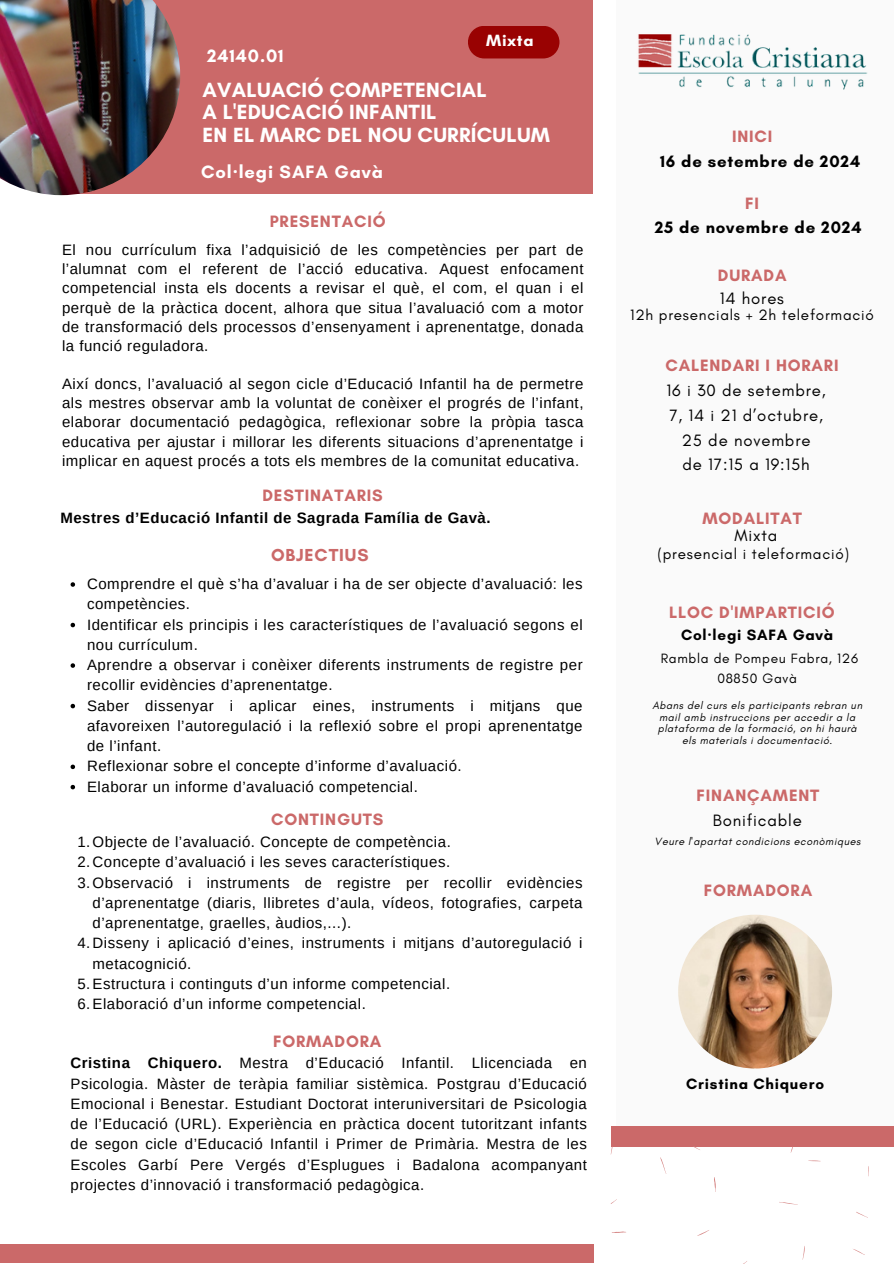
<style>
.page{position:relative;width:894px;height:1264px;background:#fff}
.page>*{position:absolute;margin:0;border:0;box-sizing:border-box;transform-origin:0 0}
.t1{font:700 21px/22.5px "Glacial Indifference";letter-spacing:.01em;color:#fff}
.t2{font:700 18.3px "Glacial Indifference";letter-spacing:.05em;color:#fff}
.t3{font:700 17.7px "Glacial Indifference";letter-spacing:.05em;color:#cb6969}
.t4{font:700 16.8px "Glacial Indifference";letter-spacing:.05em;color:#cb6969}
.t5{font:16.8px/24.8px "Glacial Indifference";letter-spacing:.05em;color:#000;text-align:center}
.t6{font:700 16.8px "Glacial Indifference";letter-spacing:.05em;color:#000}
.t7{font:700 16.5px "Glacial Indifference";letter-spacing:.05em;color:#fff}
.t8{font:15.3px "Glacial Indifference";letter-spacing:.05em;color:#000}
.t9{font:700 15.3px "Glacial Indifference";letter-spacing:.05em;color:#000}
.t10{font:15px/20.2px "Arimo";letter-spacing:.035em;color:#000;text-align:justify}
.t11{font:700 15px "Arimo";letter-spacing:.035em;color:#000}
.t12{font:13.8px/20.5px "Glacial Indifference";letter-spacing:.05em;color:#000;text-align:center}
.t13{font:italic 10.8px/11.7px "Glacial Indifference";letter-spacing:.05em;color:#000;text-align:center}
.s1{font-family:"Noto Sans"}
.s2{font-weight:700}
</style>
<div class="page">
<div style="left:615px;top:0;width:278px;height:1126px;background:#fafafa"></div>
<div style="left:610px;top:1126px;width:283px;height:20px;background:#cb6969"></div>
<svg style="left:660px;top:1157px;width:6px;height:16px"></svg>
<svg style="left:779px;top:1202px;width:15px;height:2px"></svg>
<svg style="left:699px;top:1230px;width:10px;height:5px"></svg>
<svg style="left:808px;top:1160px;width:12px;height:1px"></svg>
<svg style="left:856px;top:1212px;width:11px;height:5px"></svg>
<svg style="left:853px;top:1249px;width:10px;height:5px"></svg>
<svg style="left:692px;top:1146px;width:8px;height:4px"></svg>
<img style="left:678px;top:914px;width:153px;height:154px;border-radius:50%">
<img style="left:638px;top:34px;width:230px;height:56px">
<div style="left:0;top:1244px;width:593px;height:19px;background:#cb6969"></div>
<div style="left:74px;top:0;width:519px;height:194px;background:#cb6969"></div>
<img style="left:0;top:0;width:180px;height:195px">
<div style="left:468px;top:26px;width:91px;height:32px;background:#990202;border-radius:16px"></div>
<svg style="left:71px;top:582px;width:4px;height:4px"></svg>
<svg style="left:71px;top:622px;width:4px;height:5px"></svg>
<svg style="left:71px;top:663px;width:4px;height:4px"></svg>
<svg style="left:71px;top:703px;width:4px;height:5px"></svg>
<svg style="left:71px;top:764px;width:4px;height:5px"></svg>
<svg style="left:71px;top:784px;width:4px;height:5px"></svg>
<h2 class="t2" style="left:207px;top:44px;width:78px">24140.01</h2>
<h2 class="t7" style="left:486px;top:31px;width:49px">Mixta</h2>
<h2 class="t1" style="left:202px;top:78px;width:349px">AVALUACIÓ COMPETENCIAL<br>A L'EDUCACIÓ INFANTIL<br>EN EL MARC DEL NOU CURRÍCULUM</h2>
<h2 class="t2" style="left:201px;top:160px;width:183px">Col<span class="s1">·</span>legi SAFA Gavà</h2>
<h3 class="t4" style="left:270px;top:211px;width:117px">PRESENTACIÓ</h3>
<h6 class="t10" style="left:62px;top:240px;width:523px;line-height:19.2px">El nou currículum fixa l’adquisició de les competències per part de l’alumnat com el referent de l’acció educativa. Aquest enfocament competencial insta els docents a revisar el què, el com, el quan i el perquè de la pràctica docent, alhora que situa l’avaluació com a motor de transformació dels processos d’ensenyament i aprenentatge, donada la funció reguladora.</h6>
<h4 class="t10" style="left:62px;top:374px;width:523px;line-height:19.2px">Així doncs, l’avaluació al segon cicle d’Educació Infantil ha de permetre als mestres observar amb la voluntat de conèixer el progrés de l’infant, elaborar documentació pedagògica, reflexionar sobre la pròpia tasca educativa per ajustar i millorar les diferents situacions d’aprenentatge i implicar en aquest procés a tots els membres de la comunitat educativa.</h4>
<h6 class="t4" style="left:262px;top:485px;width:122px">DESTINATARIS</h6>
<h6 class="t11" style="left:60px;top:509px;width:431px">Mestres d’Educació Infantil de Sagrada Família de Gavà.</h6>
<p class="t3" style="left:271px;top:544px;width:99px">OBJECTIUS</p>
<h2 class="t10" style="left:87px;top:573px;width:497px">Comprendre el què s’ha d’avaluar i ha de ser objecte d’avaluació: les competències.</h2>
<p class="t10" style="left:87px;top:614px;width:497px">Identificar els principis i les característiques de l’avaluació segons el nou currículum.</p>
<p class="t10" style="left:87px;top:654px;width:497px">Aprendre a observar i conèixer diferents instruments de registre per recollir evidències d’aprenentatge.</p>
<h2 class="t10" style="left:87px;top:695px;width:497px">Saber dissenyar i aplicar eines, instruments i mitjans que afavoreixen l’autoregulació i la reflexió sobre el propi aprenentatge de l’infant.</h2>
<p class="t10" style="left:87px;top:756px;width:376px">Reflexionar sobre el concepte d’informe d’avaluació.</p>
<h5 class="t10" style="left:87px;top:776px;width:332px">Elaborar un informe d’avaluació competencial.</h5>
<p class="t4" style="left:271px;top:809px;width:114px">CONTINGUTS</p>
<p class="t10" style="left:77px;top:831px;width:375px">1.Objecte de l’avaluació. Concepte de competència.</p>
<p class="t10" style="left:77px;top:852px;width:374px">2.Concepte d’avaluació i les seves característiques.</p>
<h2 class="t10" style="left:92px;top:872px;width:491px;text-indent:-15px">3.Observació i instruments de registre per recollir evidències d’aprenentatge (diaris, llibretes d’aula, vídeos, fotografies, carpeta d’aprenentatge, graelles, àudios,...).</h2>
<h6 class="t10" style="left:92px;top:933px;width:491px;text-indent:-15px">4.Disseny i aplicació d’eines, instruments i mitjans d’autoregulació i metacognició.</h6>
<p class="t10" style="left:77px;top:973px;width:374px">5.Estructura i continguts d’un informe competencial.</p>
<h3 class="t10" style="left:77px;top:993px;width:290px">6.Elaboració d’un informe competencial.</h3>
<h2 class="t4" style="left:273px;top:1030px;width:110px">FORMADORA</h2>
<h2 class="t10" style="left:70px;top:1053px;width:518px"><span class="s2">Cristina Chiquero.</span> Mestra d’Educació Infantil. Llicenciada en Psicologia. Màster de teràpia familiar sistèmica. Postgrau d’Educació Emocional i Benestar. Estudiant Doctorat interuniversitari de Psicologia de l’Educació (URL). Experiència en pràctica docent tutoritzant infants de segon cicle d’Educació Infantil i Primer de Primària. Mestra de les Escoles Garbí Pere Vergés d’Esplugues i Badalona acompanyant projectes d’innovació i transformació pedagògica.</h2>
<h2 class="t4" style="left:731px;top:126px;width:42px">INICI</h2>
<h6 class="t6" style="left:659px;top:151px;width:202px">16 de setembre de 2024</h6>
<h6 class="t4" style="left:745px;top:193px;width:15px">FI</h6>
<h2 class="t6" style="left:654px;top:217px;width:208px">25 de novembre de 2024</h2>
<h5 class="t4" style="left:717px;top:264px;width:70px">DURADA</h5>
<h2 class="t5" style="left:719px;top:285px;width:66px">14 hores</h2>
<h2 class="t8" style="left:630px;top:305px;width:245px">12h presencials + 2h teleformació</h2>
<p class="t4" style="left:665px;top:355px;width:175px">CALENDARI I HORARI</p>
<p class="t5" style="left:666px;top:378px;width:160px">16 i 30 de setembre,<br>7, 14 i 21 d’octubre,<br>25 de novembre<br>de 17:15 a 19:15h</p>
<p class="t4" style="left:702px;top:507px;width:101px">MODALITAT</p>
<p class="t5" style="left:734px;top:523px;width:44px">Mixta</p>
<p class="t8" style="left:657px;top:544px;width:193px">(presencial i teleformació)</p>
<p class="t4" style="left:669px;top:602px;width:167px">LLOC D'IMPARTICIÓ</p>
<p class="t9" style="left:680px;top:625px;width:154px">Col<span class="s1">·</span>legi SAFA Gavà</p>
<p class="t12" style="left:660px;top:647px;width:199px">Rambla de Pompeu Fabra, 126<br>08850 Gavà</p>
<h2 class="t13" style="left:652px;top:699px;width:211px">Abans del curs els participants rebran un mail amb instruccions per accedir a la plataforma de la formació, on hi haurà els materials i documentació.</h2>
<p class="t4" style="left:696px;top:785px;width:124px">FINANÇAMENT</p>
<p class="t5" style="left:712px;top:808px;width:91px">Bonificable</p>
<p class="t13" style="left:654px;top:835px;width:207px">Veure l'apartat condicions econòmiques</p>
<h1 class="t4" style="left:703px;top:880px;width:110px">FORMADORA</h1>
<h3 class="t9" style="left:686px;top:1074px;width:139px">Cristina Chiquero</h3>
</div>
